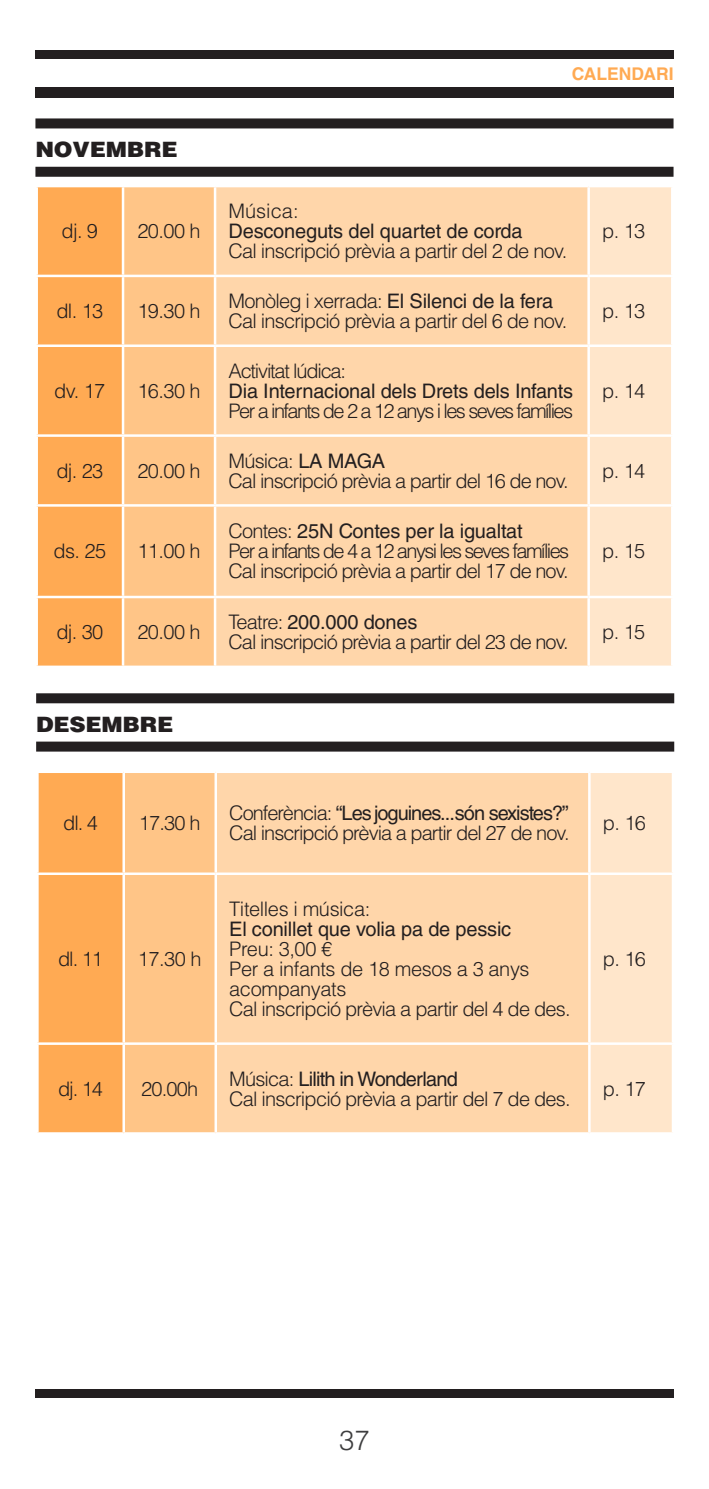
<style>
.page{position:relative;width:709px;height:1489px;background:#fff}
.page>*{position:absolute;margin:0;border:0;box-sizing:border-box;transform-origin:0 0}
.t1{font:300 27.5px "Helvetica LT Std";color:#3e3e3f}
.Ciclos_Tallers{font:900 21.25px "Helvetica LT Std";letter-spacing:-.01em;color:#231f20;scale:1.06 1}
.t2{font:300 20px "Helvetica LT Std";letter-spacing:-.04em;color:#231f20}
.t3{font:20px "Helvetica LT Std";letter-spacing:-.01em;color:#231f20}
.t4{font:300 20px "Helvetica LT Std";letter-spacing:-.08em;color:#231f20}
.t5{font:300 20px/20px "Helvetica LT Std";letter-spacing:-.02em;color:#231f20}
.t6{font:20px "Helvetica LT Std";letter-spacing:-.05em;color:#231f20}
.t7{font:20px "Helvetica LT Std";letter-spacing:-.04em;color:#231f20}
.t8{font:300 20px "Helvetica LT Std";letter-spacing:-.06em;color:#231f20}
.t9{font:700 17.5px "Helvetica LT Std";color:#ffaa53}
.s1{font-weight:300}
.s2{font-weight:400}
</style>
<div class="page">
<div style="left:35px;top:1389px;width:638px;height:8px;background:#231f20"></div>
<div style="left:35px;top:87px;width:638px;height:11px;background:#231f20"></div>
<div style="left:38px;top:187px;width:84px;height:478px;background:#ffaa53"></div>
<svg style="left:124px;top:187px;width:90px;height:478px;background:#ffc68b"></svg>
<div style="left:216px;top:187px;width:371px;height:478px;background:#ffd6aa"></div>
<div style="left:590px;top:187px;width:81px;height:478px;background:#ffe6cb"></div>
<hr style="left:123px;top:275px;width:92px;height:2px;background:#fff">
<hr style="left:215px;top:275px;width:373px;height:2px;background:#fff">
<hr style="left:123px;top:344px;width:92px;height:3px;background:#fff">
<hr style="left:215px;top:344px;width:373px;height:3px;background:#fff">
<hr style="left:123px;top:434px;width:92px;height:3px;background:#fff">
<hr style="left:215px;top:434px;width:373px;height:3px;background:#fff">
<hr style="left:123px;top:504px;width:92px;height:2px;background:#fff">
<hr style="left:215px;top:504px;width:373px;height:2px;background:#fff">
<hr style="left:123px;top:595px;width:92px;height:3px;background:#fff">
<hr style="left:215px;top:595px;width:373px;height:3px;background:#fff">
<hr style="left:35px;top:275px;width:88px;height:2px;background:#fff">
<hr style="left:35px;top:344px;width:88px;height:3px;background:#fff">
<hr style="left:35px;top:434px;width:88px;height:3px;background:#fff">
<hr style="left:35px;top:504px;width:88px;height:2px;background:#fff">
<hr style="left:35px;top:595px;width:88px;height:3px;background:#fff">
<hr style="left:588px;top:275px;width:85px;height:2px;background:#fff">
<hr style="left:588px;top:344px;width:85px;height:3px;background:#fff">
<hr style="left:588px;top:434px;width:85px;height:3px;background:#fff">
<hr style="left:588px;top:504px;width:85px;height:2px;background:#fff">
<hr style="left:588px;top:595px;width:85px;height:3px;background:#fff">
<div style="left:35px;top:118px;width:638px;height:10px;background:#231f20"></div>
<div style="left:35px;top:167px;width:638px;height:10px;background:#231f20"></div>
<svg style="left:39px;top:773px;width:175px;height:359px;background:#ffb86e"></svg>
<div style="left:217px;top:773px;width:371px;height:359px;background:#ffd6aa"></div>
<div style="left:590px;top:773px;width:81px;height:359px;background:#ffe6cb"></div>
<hr style="left:122px;top:773px;width:3px;height:99px;background:#fff">
<hr style="left:124px;top:872px;width:92px;height:3px;background:#fff">
<hr style="left:122px;top:875px;width:3px;height:167px;background:#fff">
<hr style="left:216px;top:872px;width:373px;height:3px;background:#fff">
<hr style="left:124px;top:1042px;width:92px;height:2px;background:#fff">
<hr style="left:122px;top:1044px;width:3px;height:88px;background:#fff">
<hr style="left:216px;top:1042px;width:373px;height:2px;background:#fff">
<hr style="left:36px;top:872px;width:88px;height:3px;background:#fff">
<hr style="left:36px;top:1042px;width:88px;height:2px;background:#fff">
<hr style="left:589px;top:872px;width:85px;height:3px;background:#fff">
<hr style="left:589px;top:1042px;width:85px;height:2px;background:#fff">
<div style="left:36px;top:693px;width:638px;height:10px;background:#231f20"></div>
<div style="left:36px;top:741px;width:638px;height:10px;background:#231f20"></div>
<div style="left:35px;top:50px;width:638px;height:8px;background:#231f20"></div>
<p class="Ciclos_Tallers" style="left:35px;top:135px;width:136px">NOVEMBRE</p>
<p class="t2" style="left:62px;top:218px;width:38px">dj. 9</p>
<p class="t2" style="left:137px;top:218px;width:65px">20.00 h</p>
<p class="t9" style="left:572px;top:63px;width:103px">CALENDARI</p>
<p class="t2" style="left:228px;top:198px;width:72px">Música:</p>
<p class="t3" style="left:228px;top:219px;width:295px">Desconeguts del quartet de corda</p>
<p class="t2" style="left:228px;top:238px;width:340px">Cal inscripció prèvia a partir del 2 de nov.</p>
<p class="t2" style="left:602px;top:218px;width:45px">p. 13</p>
<p class="t2" style="left:56px;top:298px;width:49px">dl. 13</p>
<p class="t2" style="left:137px;top:298px;width:65px">19.30 h</p>
<p class="t3" style="left:228px;top:289px;width:326px"><span class="s1">Monòleg i xerrada:</span> El Silenci de la fera</p>
<p class="t2" style="left:228px;top:308px;width:340px">Cal inscripció prèvia a partir del 6 de nov.</p>
<p class="t2" style="left:54px;top:378px;width:53px">dv. 17</p>
<p class="t2" style="left:137px;top:378px;width:65px">16.30 h</p>
<p class="t2" style="left:56px;top:458px;width:49px">dj. 23</p>
<p class="t2" style="left:137px;top:458px;width:65px">20.00 h</p>
<p class="t2" style="left:54px;top:539px;width:54px">ds. 25</p>
<p class="t2" style="left:137px;top:539px;width:65px">11.00 h</p>
<p class="t2" style="left:56px;top:619px;width:49px">dj. 30</p>
<p class="t2" style="left:137px;top:619px;width:65px">20.00 h</p>
<p class="Ciclos_Tallers" style="left:36px;top:710px;width:131px">DESEMBRE</p>
<p class="t8" style="left:228px;top:358px;width:119px">Activitat lúdica:</p>
<p class="t3" style="left:228px;top:379px;width:346px">Dia Internacional dels Drets dels Infants</p>
<p class="t4" style="left:228px;top:398px;width:346px">Per a infants de 2 a 12 anys i les seves famílies</p>
<p class="t2" style="left:228px;top:448px;width:158px">Música: <span class="s2">LA MAGA</span></p>
<p class="t2" style="left:228px;top:468px;width:342px">Cal inscripció prèvia a partir del 16 de nov.</p>
<p class="t3" style="left:228px;top:519px;width:295px"><span class="s1">Contes:</span> 25N Contes per la igualtat</p>
<p class="t4" style="left:228px;top:539px;width:342px">Per a infants de 4 a 12 anysi les seves famílies</p>
<p class="t2" style="left:228px;top:559px;width:342px">Cal inscripció prèvia a partir del 17 de nov.</p>
<p class="t3" style="left:228px;top:610px;width:190px"><span class="s1">Teatre:</span> 200.000 dones</p>
<p class="t2" style="left:228px;top:629px;width:342px">Cal inscripció prèvia a partir del 23 de nov.</p>
<p class="t2" style="left:63px;top:810px;width:36px">dl. 4</p>
<p class="t2" style="left:139px;top:810px;width:63px">17.30 h</p>
<p class="t6" style="left:229px;top:801px;width:341px"><span class="s1">Conferència:</span> “Les joguines...són sexistes?”</p>
<p class="t2" style="left:229px;top:820px;width:342px">Cal inscripció prèvia a partir del 27 de nov.</p>
<p class="t2" style="left:58px;top:946px;width:47px">dl. 11</p>
<p class="t2" style="left:138px;top:946px;width:65px">17.30 h</p>
<p class="t2" style="left:58px;top:1076px;width:47px">dj. 14</p>
<p class="t2" style="left:141px;top:1076px;width:59px">20.00h</p>
<p class="t5" style="left:229px;top:898px;width:143px">Titelles i música:</p>
<p class="t3" style="left:229px;top:917px;width:283px">El conillet que volia pa de pessic</p>
<p class="t2" style="left:229px;top:936px;width:105px">Preu: 3,00 €</p>
<p class="t5" style="left:229px;top:958px;width:302px">Per a infants de 18 mesos a 3 anys acompanyats</p>
<p class="t2" style="left:229px;top:996px;width:343px">Cal inscripció prèvia a partir del 4 de des.</p>
<p class="t7" style="left:229px;top:1067px;width:230px"><span class="s1">Música:</span> Lilith in Wonderland</p>
<p class="t2" style="left:229px;top:1086px;width:343px">Cal inscripció prèvia a partir del 7 de des.</p>
<p class="t2" style="left:602px;top:298px;width:45px">p. 13</p>
<p class="t2" style="left:602px;top:378px;width:45px">p. 14</p>
<p class="t2" style="left:602px;top:458px;width:45px">p. 14</p>
<p class="t2" style="left:602px;top:539px;width:45px">p. 15</p>
<p class="t2" style="left:602px;top:619px;width:45px">p. 15</p>
<p class="t2" style="left:603px;top:810px;width:45px">p. 16</p>
<p class="t2" style="left:603px;top:946px;width:45px">p. 16</p>
<p class="t2" style="left:603px;top:1076px;width:45px">p. 17</p>
<h1 class="t1" style="left:339px;top:1422px;width:32px">37</h1>
</div>
